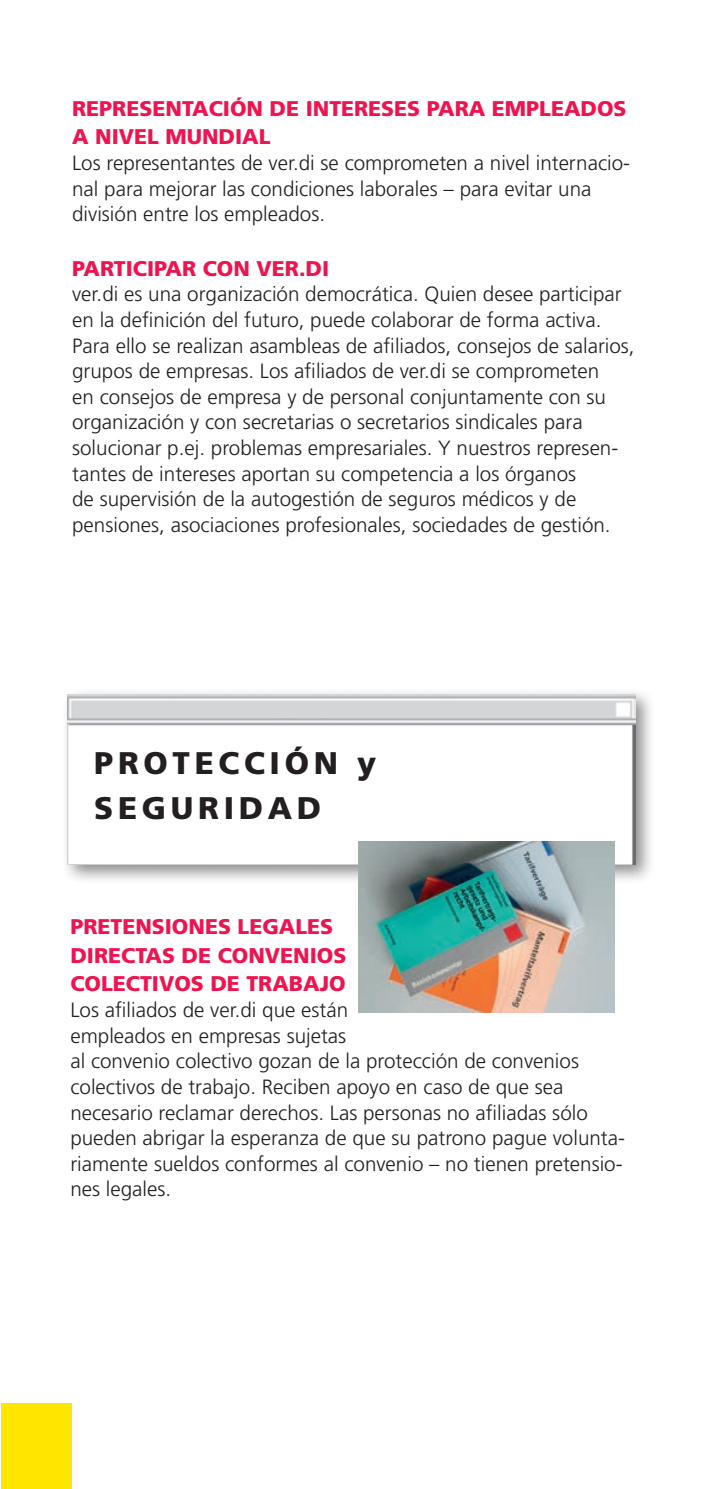
<style>
.page{position:relative;width:709px;height:1489px;background:#fff}
.page>*{position:absolute;margin:0;border:0;box-sizing:border-box;transform-origin:0 0}
.t1{font:900 31.25px/45px "Frutiger LT Pro";letter-spacing:.15em;color:#231f20}
.t2{font:900 21.25px/28.8px "Frutiger LT Pro";color:#ed1450}
.t3{font:300 20.5px/25.5px "Frutiger LT Pro";color:#231f20}
</style>
<div class="page">
<div style="left:61px;top:687px;width:595px;height:198px;background:#231f20;opacity:.5"></div>
<img style="left:68px;top:694px;width:567px;height:170px">
<div style="left:1px;top:1403px;width:71px;height:85px;background:#ffe601"></div>
<img style="left:359px;top:841px;width:255px;height:171px">
<hr style="left:708px;top:1403px;width:1px;height:85px;background:#ffe601">
<p class="t2" style="left:72px;top:94px;width:556px">REPRESENTACIÓN DE INTERESES PARA EMPLEADOS<br>A NIVEL MUNDIAL</p>
<p class="t3" style="left:72px;top:150px;width:559px">Los representantes de ver.di se comprometen a nivel internacio&shy;nal para mejorar las condiciones laborales – para evitar una división entre los empleados.</p>
<p class="t2" style="left:72px;top:254px;width:258px">PARTICIPAR CON VER.DI</p>
<p class="t3" style="left:72px;top:281px;width:564px">ver.di es una organización democrática. Quien desee participar en la definición del futuro, puede colaborar de forma activa.<br>Para ello se realizan asambleas de afiliados, consejos de salarios, grupos de empresas. Los afiliados de ver.di se comprometen<br>en consejos de empresa y de personal conjuntamente con su organización y con secretarias o secretarios sindicales para solucionar p.ej. problemas empresariales. Y nuestros represen&shy;tantes de intereses aportan su competencia a los órganos<br>de supervisión de la autogestión de seguros médicos y de pensiones, asociaciones profesionales, sociedades de gestión.</p>
<h1 class="t1" style="left:94px;top:740px;width:283px">PROTECCIÓN y<br>SEGURIDAD</h1>
<p class="t2" style="left:70px;top:912px;width:277px">PRETENSIONES LEGALES<br>DIRECTAS DE CONVENIOS<br>COLECTIVOS DE TRABAJO</p>
<p class="t3" style="left:70px;top:997px;width:556px">Los afiliados de ver.di que están<br>empleados en empresas sujetas<br>al convenio colectivo gozan de la protección de convenios colectivos de trabajo. Reciben apoyo en caso de que sea necesario reclamar derechos. Las personas no afiliadas sólo pueden abrigar la esperanza de que su patrono pague volunta&shy;riamente sueldos conformes al convenio – no tienen pretensio&shy;nes legales.</p>
</div>
